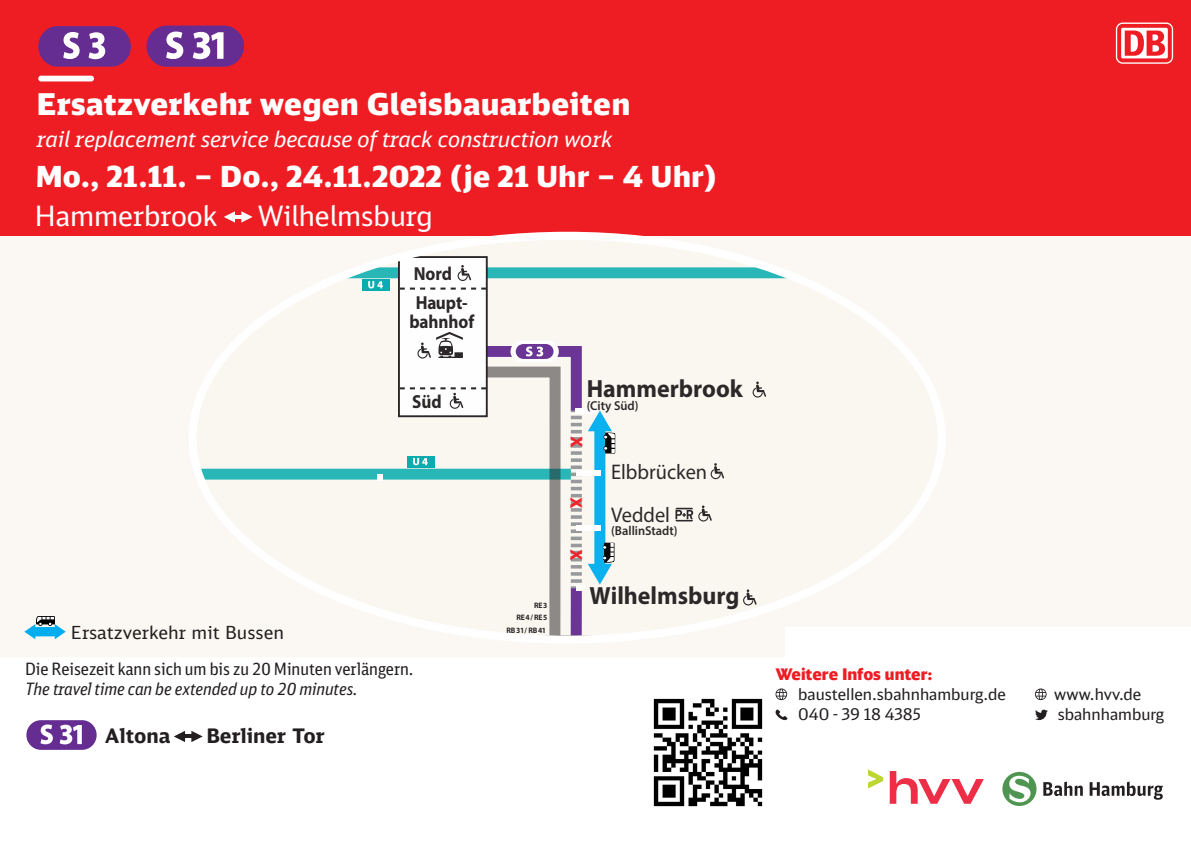
<style>
.page{position:relative;width:1191px;height:842px;background:#fff}
.page>*{position:absolute;margin:0;border:0;box-sizing:border-box;transform-origin:0 0}
.Headline_1{font:900 30px "DB Head Alternate";letter-spacing:.02em;color:#fff}
.Daten{font:900 29px "DB Head";letter-spacing:.02em;color:#fff}
.Headline_1_english{font:28px "DB Head Alternate";color:#fff}
.t1{font:700 24.9px "Myriad Pro";color:#231f20;scale:.96 1}
.Headline_1_english-2{font:italic 22px "DB Head Alternate";color:#fff}
.t2{font:700 21.6px "DB Sans";color:#ee1d23;scale:.91 1}
.t3{font:700 21.3px/20.8px "Myriad Pro";color:#231f20;text-align:center;scale:.95 1}
.t4{font:21.2px "Myriad Hebrew";color:#231f20;scale:.96 1}
.t5{font:700 20px "DB Sans";color:#231f20}
.t6{font:700 18.9px/18.9px "Myriad Pro";color:#231f20;text-align:center;scale:.91 1}
.t7{font:18px "DB Sans";color:#231f20}
.t8{font:17px "DB Sans Cond";color:#231f20}
.t9{font:italic 17px "DB Sans Cond";color:#231f20}
.t10{font:16px/20px "DB Head";color:#231f20}
.t11{font:900 16px "DB Head";color:#ee1d23}
.t12{font:600 13px "Myriad Pro";color:#231f20;scale:.96 1}
.t13{font:700 8px/12.5px "Myriad Pro";color:#231f20;text-align:right;scale:.96 1}
</style>
<div class="page">
<div style="left:0;top:94px;width:1191px;height:677px;background:#fbf8f3"></div>
<div style="left:0;top:0;width:1191px;height:235px;background:#ee1d23"></div>
<svg style="left:0;top:627px;width:1191px;height:179px;fill:#fff"></svg>
<img style="left:650px;top:696px;width:115px;height:111px">
<div style="left:193px;top:236px;width:748px;height:403px;background:#faf7f1;border-radius:50%"></div>
<svg style="left:565px;top:267px;width:376px;height:213px"></svg>
<svg style="left:193px;top:265px;width:372px;height:374px"></svg>
<div style="left:399px;top:257px;width:88px;height:159px;background:#fff"></div>
<div style="left:398px;top:256px;width:90px;height:161px;border:2px solid #231f20"></div>
<svg style="left:743px;top:589px;width:13px;height:16px"></svg>
<svg style="left:675px;top:505px;width:37px;height:16px"></svg>
<svg style="left:752px;top:381px;width:14px;height:17px"></svg>
<svg style="left:710px;top:463px;width:14px;height:16px"></svg>
<img style="left:612px;top:432px;width:3px;height:22px">
<svg style="left:457px;top:265px;width:14px;height:16px"></svg>
<svg style="left:400px;top:288px;width:87px;height:2px"></svg>
<svg style="left:390px;top:332px;width:222px;height:307px"></svg>
<div style="left:377px;top:474px;width:6px;height:7px;background:#fff"></div>
<img style="left:603px;top:543px;width:11px;height:20px">
<div style="left:362px;top:279px;width:27px;height:12px;background:#0aadaf"></div>
<svg style="left:368px;top:281px;width:15px;height:7px"></svg>
<div style="left:196px;top:473px;width:6px;height:7px;background:#fff"></div>
<div style="left:38px;top:76px;width:56px;height:5px;background:#fff;border-radius:3px"></div>
<div style="left:38px;top:26px;width:93px;height:41px;background:#652d91;border-radius:20px"></div>
<svg style="left:89px;top:32px;width:16px;height:27px"></svg>
<svg style="left:63px;top:32px;width:17px;height:27px"></svg>
<svg style="left:224px;top:211px;width:29px;height:12px"></svg>
<div style="left:34px;top:627px;width:22px;height:9px;background:#00aeef"></div>
<svg style="left:24px;top:624px;width:11px;height:15px"></svg>
<svg style="left:55px;top:624px;width:11px;height:15px"></svg>
<img style="left:36px;top:616px;width:18px;height:10px">
<div style="left:147px;top:26px;width:97px;height:41px;background:#652d91;border-radius:20px"></div>
<svg style="left:193px;top:32px;width:30px;height:27px"></svg>
<svg style="left:166px;top:32px;width:17px;height:27px"></svg>
<div style="left:26px;top:720px;width:71px;height:30px;background:#652d91;border-radius:15px"></div>
<svg style="left:60px;top:725px;width:22px;height:19px"></svg>
<svg style="left:40px;top:724px;width:13px;height:20px"></svg>
<hr style="left:182px;top:734px;width:13px;height:4px;background:#231f20">
<svg style="left:191px;top:731px;width:12px;height:11px"></svg>
<svg style="left:174px;top:731px;width:11px;height:11px"></svg>
<svg style="left:1043px;top:782px;width:39px;height:14px"></svg>
<svg style="left:1089px;top:782px;width:73px;height:18px"></svg>
<div style="left:1002px;top:772px;width:34px;height:34px;background:#4f9551;border-radius:50%"></div>
<svg style="left:1009px;top:776px;width:21px;height:26px"></svg>
<svg style="left:775px;top:688px;width:12px;height:12px"></svg>
<svg style="left:775px;top:709px;width:12px;height:11px"></svg>
<svg style="left:1035px;top:688px;width:11px;height:12px"></svg>
<svg style="left:1035px;top:710px;width:12px;height:10px"></svg>
<svg style="left:1115px;top:23px;width:58px;height:41px"></svg>
<svg style="left:1117px;top:24px;width:54px;height:38px"></svg>
<svg style="left:889px;top:771px;width:94px;height:33px"></svg>
<svg style="left:868px;top:769px;width:15px;height:19px"></svg>
<p class="Headline_1" style="left:37px;top:84px;width:595px">Ersatzverkehr wegen Gleisbauarbeiten</p>
<p class="Headline_1_english-2" style="left:37px;top:126px;width:577px">rail replacement service because of track construction work</p>
<p class="Daten" style="left:36px;top:158px;width:682px">Mo., 21.11. – Do., 24.11.2022 (je 21 Uhr – 4 Uhr)</p>
<p class="Headline_1_english" style="left:35px;top:198px;width:184px">Hammerbrook</p>
<p class="Headline_1_english" style="left:258px;top:198px;width:176px">Wilhelmsburg</p>
<p class="t6" style="left:414px;top:263px;width:44px">Nord</p>
<p class="t6" style="left:409px;top:293px;width:73px">Haupt&shy;bahnhof</p>
<p class="t7" style="left:71px;top:621px;width:215px">Ersatzverkehr mit Bussen</p>
<p class="t6" style="left:412px;top:392px;width:34px">Süd</p>
<p class="t8" style="left:25px;top:658px;width:390px">Die Reisezeit kann sich um bis zu 20 Minuten verlängern.</p>
<p class="t9" style="left:25px;top:679px;width:334px">The travel time can be extended up to 20 minutes.</p>
<h3 class="t3" style="left:213px;top:735px;width:87px;rotate:-45deg">Harburg<br>Rathaus</h3>
<p class="t5" style="left:105px;top:723px;width:67px">Altona</p>
<p class="t5" style="left:206px;top:723px;width:120px">Berliner Tor</p>
<p class="t13" style="left:506px;top:598px;width:44px">RE3<br>RE4/RE5<br>RB31/ RB41</p>
<h3 class="t1" style="left:587px;top:372px;width:164px">Hammerbrook</h3>
<p class="t12" style="left:587px;top:397px;width:55px">(City Süd)</p>
<h3 class="t2" style="left:592px;top:436px;width:14px;rotate:90deg">x</h3>
<h3 class="t2" style="left:592px;top:497px;width:14px;rotate:90deg">x</h3>
<h3 class="t2" style="left:592px;top:549px;width:14px;rotate:90deg">x</h3>
<h3 class="t4" style="left:611px;top:460px;width:102px">Elbbrücken</h3>
<h3 class="t4" style="left:611px;top:504px;width:63px">Veddel</h3>
<p class="t12" style="left:611px;top:523px;width:71px">(BallinStadt)</p>
<h3 class="t1" style="left:589px;top:580px;width:158px">Wilhelmsburg</h3>
<p class="t11" style="left:775px;top:664px;width:158px">Weitere Infos unter:</p>
<p class="t10" style="left:798px;top:684px;width:209px">baustellen.sbahnhamburg.de<br>040 - 39 18 4385</p>
<p class="t10" style="left:1054px;top:684px;width:111px">www.hvv.de sbahnhamburg</p>
</div>
